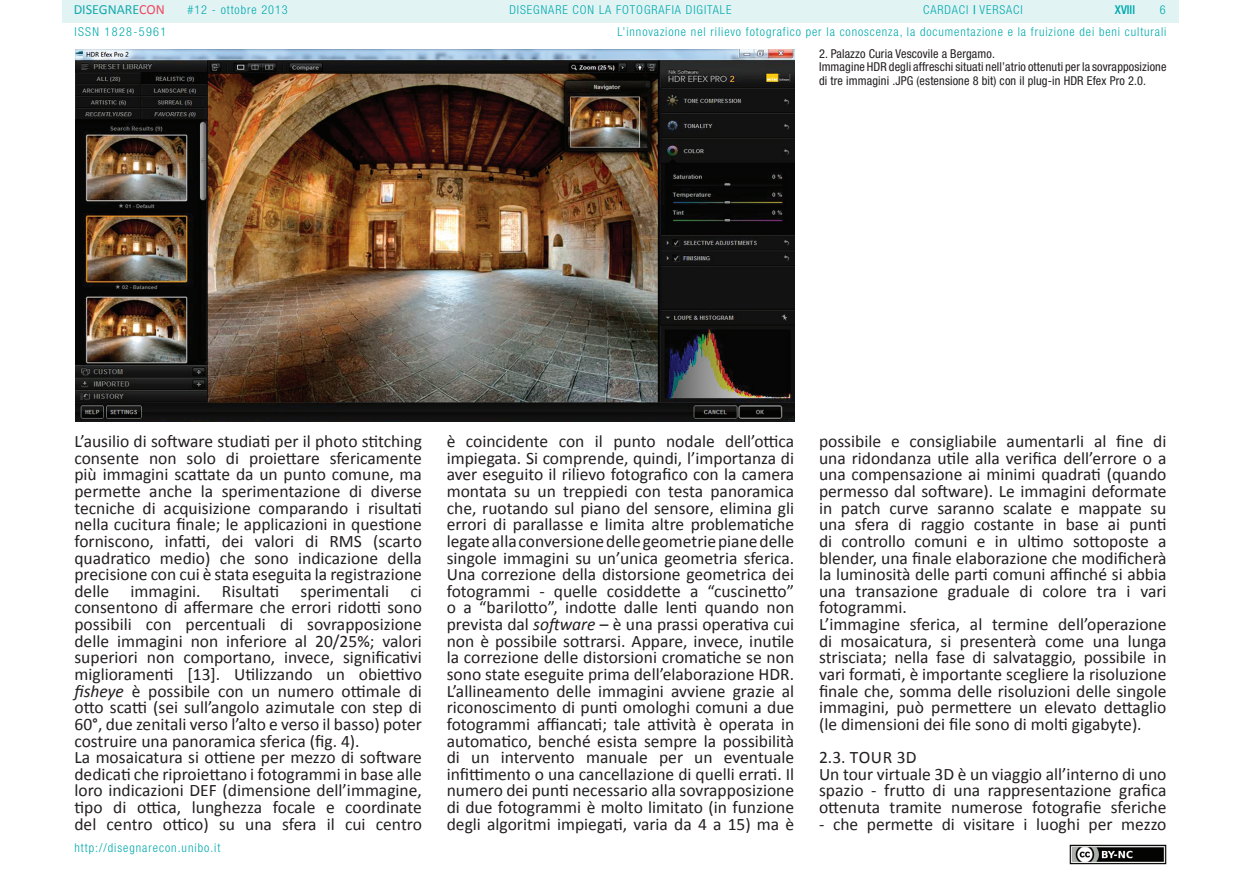
<style>
.page{position:relative;width:1241px;height:893px;background:#fff}
.page>*{position:absolute;margin:0;border:0;box-sizing:border-box;transform-origin:0 0}
.t1{font:17.5px/16.6px "Calibri";color:#231f20}
.t2{font:14px "Calibri";color:#17aaac}
.t3{font:300 condensed 12.25px "Helvetica Neue LT Std";letter-spacing:.075em;color:#00aaad}
.t4{font:condensed 12.25px/13.1px "Helvetica Neue LT Std";letter-spacing:.01em;color:#231f20}
.t5{font:300 condensed 12.25px "Helvetica Neue LT Std";letter-spacing:.11em;color:#00aaad}
.t6{font:500 condensed 12.25px "Helvetica Neue LT Std";color:#00aaad}
.s1{color:#ef4862}
.s2{font-weight:500}
.s3{font-style:italic}
</style>
<div class="page">
<div style="left:62px;top:0;width:1116px;height:23px;background:#e2f3f4"></div>
<img style="left:1069px;top:845px;width:97px;height:19px">
<img style="left:75px;top:50px;width:719px;height:372px">
<p class="t2" style="left:74px;top:1px;width:93px">DISEGNARE<span class="s1">CON</span></p>
<p class="t3" style="left:922px;top:3px;width:101px">cardaci <span class="s2">|</span> versaci</p>
<p class="t6" style="left:1114px;top:3px;width:22px">XVIII</p>
<p class="t3" style="left:617px;top:24px;width:550px">L’innovazione nel rilievo fotografico per la conoscenza, la documentazione e la fruizione dei beni culturali</p>
<p class="t3" style="left:188px;top:3px;width:102px">#12 - ottobre 2013</p>
<p class="t3" style="left:509px;top:3px;width:223px">Disegnare con la fotografia digitale</p>
<p class="t3" style="left:1159px;top:3px;width:7px">6</p>
<p class="t3" style="left:74px;top:24px;width:7px">ISSN</p>
<p class="t5" style="left:105px;top:24px;width:63px">1828-5961</p>
<p class="t4" style="left:819px;top:47px;width:349px">2. Palazzo Curia Vescovile a Bergamo.<br>Immagine HDR degli affreschi situati nell’atrio ottenuti per la sovrapposizione di tre immagini .JPG (estensione 8 bit) con il plug-in HDR Efex Pro 2.0.</p>
<p class="t1" style="left:74px;top:433px;width:349px">L’ausilio di software studiati per il photo stitching consente non solo di proiettare sfericamente più immagini scattate da un punto comune, ma permette anche la sperimentazione di diverse tecniche di acquisizione comparando i risultati nella cucitura finale; le applicazioni in questione forniscono, infatti, dei valori di RMS (scarto quadratico medio) che sono indicazione della precisione con cui è stata eseguita la registrazione delle immagini. Risultati sperimentali ci consentono di affermare che errori ridotti sono possibili con percentuali di sovrapposizione delle immagini non inferiore al 20/25%; valori superiori non comportano, invece, significativi miglioramenti [13]. Utilizzando un obiettivo <span class="s3">fisheye</span> è possibile con un numero ottimale di otto scatti (sei sull’angolo azimutale con step di 60°, due zenitali verso l’alto e verso il basso) poter costruire una panoramica sferica (fig. 4).<br>La mosaicatura si ottiene per mezzo di software dedicati che riproiettano i fotogrammi in base alle loro indicazioni DEF (dimensione dell’immagine, tipo di ottica, lunghezza focale e coordinate del centro ottico) su una sfera il cui centro</p>
<p class="t3" style="left:74px;top:841px;width:147px">http://disegnarecon.unibo.it</p>
<p class="t1" style="left:446px;top:433px;width:349px;text-align:justify">è coincidente con il punto nodale dell’ottica impiegata. Si comprende, quindi, l’importanza di aver eseguito il rilievo fotografico con la camera montata su un treppiedi con testa panoramica che, ruotando sul piano del sensore, elimina gli errori di parallasse e limita altre problematiche legate alla conversione delle geometrie piane delle singole immagini su un’unica geometria sferica.<br>Una correzione della distorsione geometrica dei fotogrammi - quelle cosiddette a “cuscinetto” o a “barilotto”, indotte dalle lenti quando non prevista dal <span class="s3">software</span> – è una prassi operativa cui non è possibile sottrarsi. Appare, invece, inutile la correzione delle distorsioni cromatiche se non sono state eseguite prima dell’elaborazione HDR.<br>L’allineamento delle immagini avviene grazie al riconoscimento di punti omologhi comuni a due fotogrammi affiancati; tale attività è operata in automatico, benché esista sempre la possibilità di un intervento manuale per un eventuale infittimento o una cancellazione di quelli errati. Il numero dei punti necessario alla sovrapposizione di due fotogrammi è molto limitato (in funzione degli algoritmi impiegati, varia da 4 a 15) ma è</p>
<p class="t1" style="left:819px;top:433px;width:349px">possibile e consigliabile aumentarli al fine di una ridondanza utile alla verifica dell’errore o a una compensazione ai minimi quadrati (quando permesso dal software). Le immagini deformate in patch curve saranno scalate e mappate su una sfera di raggio costante in base ai punti di controllo comuni e in ultimo sottoposte a blender, una finale elaborazione che modificherà la luminosità delle parti comuni affinché si abbia una transazione graduale di colore tra i vari fotogrammi.<br>L’immagine sferica, al termine dell’operazione di mosaicatura, si presenterà come una lunga strisciata; nella fase di salvataggio, possibile in vari formati, è importante scegliere la risoluzione finale che, somma delle risoluzioni delle singole immagini, può permettere un elevato dettaglio (le dimensioni dei file sono di molti gigabyte).</p>
<p class="t1" style="left:818px;top:749px;width:349px;text-indent:78px">3D<br>Un tour virtuale 3D è un viaggio all’interno di uno spazio - frutto di una rappresentazione grafica ottenuta tramite numerose fotografie sferiche</p>
<p class="t1" style="left:818px;top:815px;width:349px">- che permette di visitare i luoghi per mezzo</p>
<p class="t1" style="left:819px;top:749px;width:44px">2.3. Tour</p>
</div>
